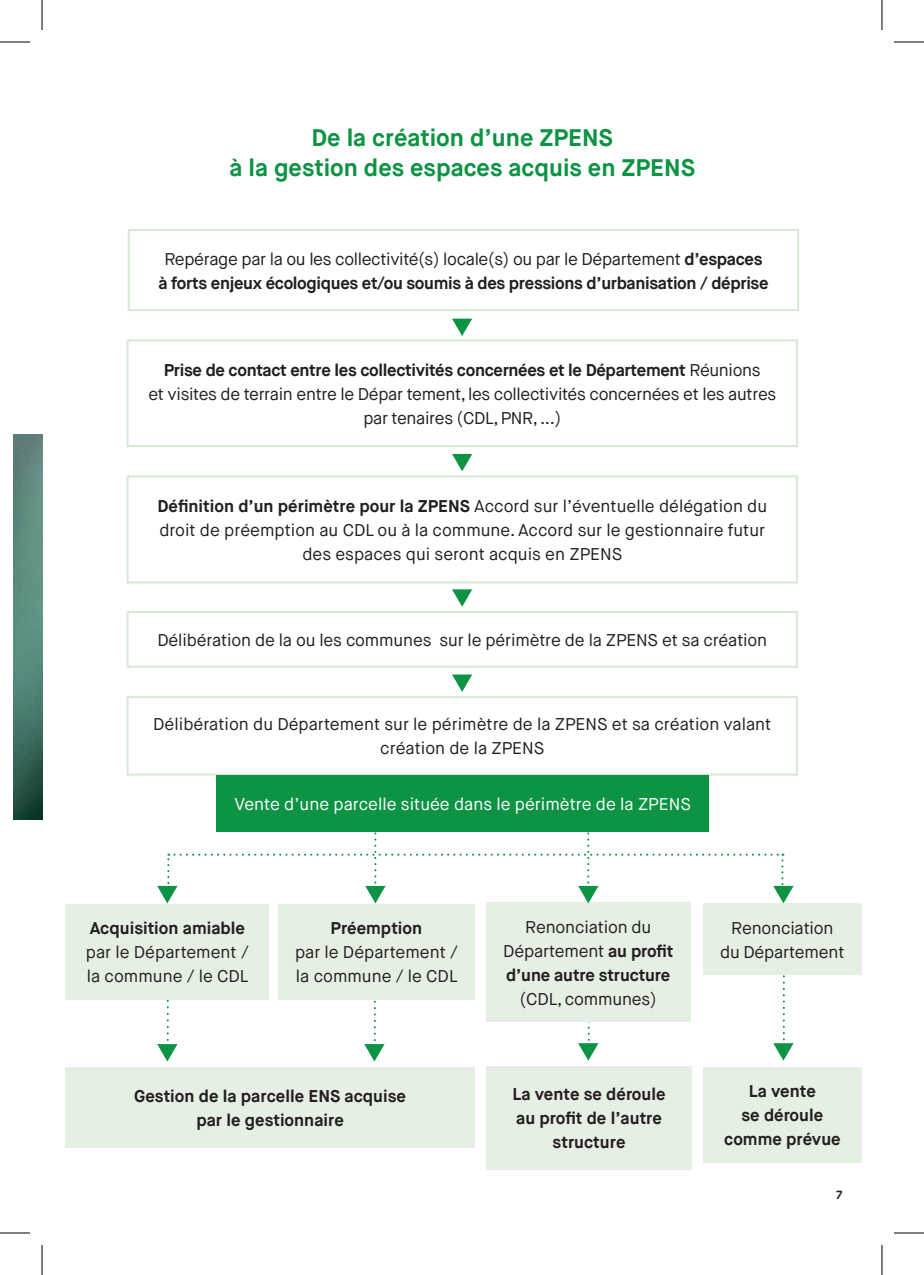
<style>
.page{position:relative;width:924px;height:1275px;background:#fff}
.page>*{position:absolute;margin:0;border:0;box-sizing:border-box;transform-origin:0 0}
.t1{font:700 24px/30px "Maison Neue";color:#0d9344;text-align:center}
.t2{font:17px/24px "Maison Neue";color:#231f20;text-align:center}
.t3{font:700 17px/24px "Maison Neue";color:#231f20;text-align:center}
.t4{font:17px/24px "Maison Neue";letter-spacing:-.02em;color:#231f20;text-align:center}
.t5{font:700 17px/24px "Maison Neue";letter-spacing:-.02em;color:#231f20;text-align:center}
.t6{font:17px "Maison Neue";color:#fff}
.t7{font:700 11.8px "Maison Neue";color:#231f20}
.s1{font-weight:400}
.s2{font-weight:700}
</style>
<div class="page">
<img style="left:14px;top:434px;width:28px;height:386px">
<svg style="left:364px;top:999px;width:20px;height:62px"></svg>
<svg style="left:578px;top:1021px;width:20px;height:39px"></svg>
<svg style="left:772px;top:974px;width:21px;height:86px"></svg>
<svg style="left:157px;top:999px;width:20px;height:62px"></svg>
<div style="left:128px;top:229px;width:670px;height:82px;border:2px solid #d9e7d8"></div>
<div style="left:126px;top:339px;width:671px;height:108px;border:2px solid #d9e7d8"></div>
<div style="left:126px;top:475px;width:671px;height:108px;border:2px solid #d9e7d8"></div>
<div style="left:126px;top:611px;width:671px;height:57px;border:2px solid #d9e7d8"></div>
<div style="left:126px;top:696px;width:671px;height:79px;border:2px solid #d9e7d8"></div>
<div style="left:65px;top:904px;width:204px;height:95px;background:#e5efe4"></div>
<div style="left:278px;top:904px;width:196px;height:95px;background:#e5efe4"></div>
<div style="left:486px;top:902px;width:204px;height:119px;background:#e5efe4"></div>
<div style="left:703px;top:903px;width:158px;height:71px;background:#e5efe4"></div>
<div style="left:65px;top:1067px;width:409px;height:81px;background:#e5efe4"></div>
<div style="left:486px;top:1066px;width:205px;height:103px;background:#e5efe4"></div>
<div style="left:703px;top:1067px;width:158px;height:95px;background:#e5efe4"></div>
<svg style="left:452px;top:319px;width:20px;height:17px"></svg>
<svg style="left:452px;top:589px;width:20px;height:18px"></svg>
<svg style="left:452px;top:674px;width:20px;height:18px"></svg>
<svg style="left:452px;top:454px;width:20px;height:17px"></svg>
<svg style="left:157px;top:799px;width:636px;height:104px"></svg>
<div style="left:216px;top:775px;width:492px;height:56px;background:#0d9344"></div>
<hr style="left:0;top:42px;width:30px;height:1px;background:#000">
<hr style="left:893px;top:42px;width:30px;height:1px;background:#000">
<hr style="left:0;top:1232px;width:30px;height:1px;background:#000">
<hr style="left:893px;top:1232px;width:30px;height:1px;background:#000">
<hr style="left:42px;top:0;width:1px;height:30px;background:#000">
<hr style="left:42px;top:1245px;width:1px;height:30px;background:#000">
<hr style="left:881px;top:0;width:1px;height:30px;background:#000">
<hr style="left:881px;top:1245px;width:1px;height:30px;background:#000">
<h1 class="t1" style="left:229px;top:122px;width:467px">De la création d’une ZPENS<br>à la gestion des espaces acquis en ZPENS</h1>
<p class="t5" style="left:158px;top:247px;width:611px"><span class="s1">Repérage par la ou les collectivité(s) locale(s) ou par le Département</span> d’espaces à forts enjeux écologiques et/ou soumis à des pressions d’urbanisation / déprise</p>
<p class="t4" style="left:148px;top:358px;width:629px"><span class="s2">Prise de contact entre les collectivités concernées et le Département</span> Réunions<br>et visites de terrain entre le Dépar tement, les collectivités concernées et les autres par tenaires (CDL, PNR, ...)</p>
<p class="t2" style="left:157px;top:494px;width:611px"><span class="s2">Définition d’un périmètre pour la ZPENS</span> Accord sur l’éventuelle délégation du droit de préemption au CDL ou à la commune. Accord sur le gestionnaire futur des espaces qui seront acquis en ZPENS</p>
<p class="t2" style="left:157px;top:628px;width:611px">Délibération de la ou les communes sur le périmètre de la ZPENS et sa création</p>
<p class="t2" style="left:153px;top:712px;width:619px">Délibération du Département sur le périmètre de la ZPENS et sa création valant création de la ZPENS</p>
<p class="t6" style="left:234px;top:793px;width:457px">Vente d’une parcelle située dans le périmètre de la ZPENS</p>
<p class="t3" style="left:90px;top:916px;width:157px">Acquisition amiable</p>
<p class="t2" style="left:86px;top:940px;width:164px;text-align:left">par le Département / la commune / le CDL</p>
<p class="t3" style="left:330px;top:916px;width:93px">Préemption</p>
<p class="t2" style="left:295px;top:940px;width:164px;text-align:left">par le Département / la commune / le CDL</p>
<p class="t3" style="left:503px;top:915px;width:172px"><span class="s1">Renonciation du<br>Département</span> au profit d’une autre structure</p>
<p class="t2" style="left:519px;top:987px;width:138px">(CDL, communes)</p>
<p class="t2" style="left:720px;top:916px;width:126px">Renonciation du Département</p>
<p class="t3" style="left:134px;top:1084px;width:273px">Gestion de la parcelle ENS acquise par le gestionnaire</p>
<p class="t3" style="left:512px;top:1082px;width:154px">La vente se déroule au profit de l’autre structure</p>
<p class="t3" style="left:723px;top:1079px;width:118px">La vente<br>se déroule comme prévue</p>
<p class="t7" style="left:836px;top:1187px;width:7px">7</p>
</div>
